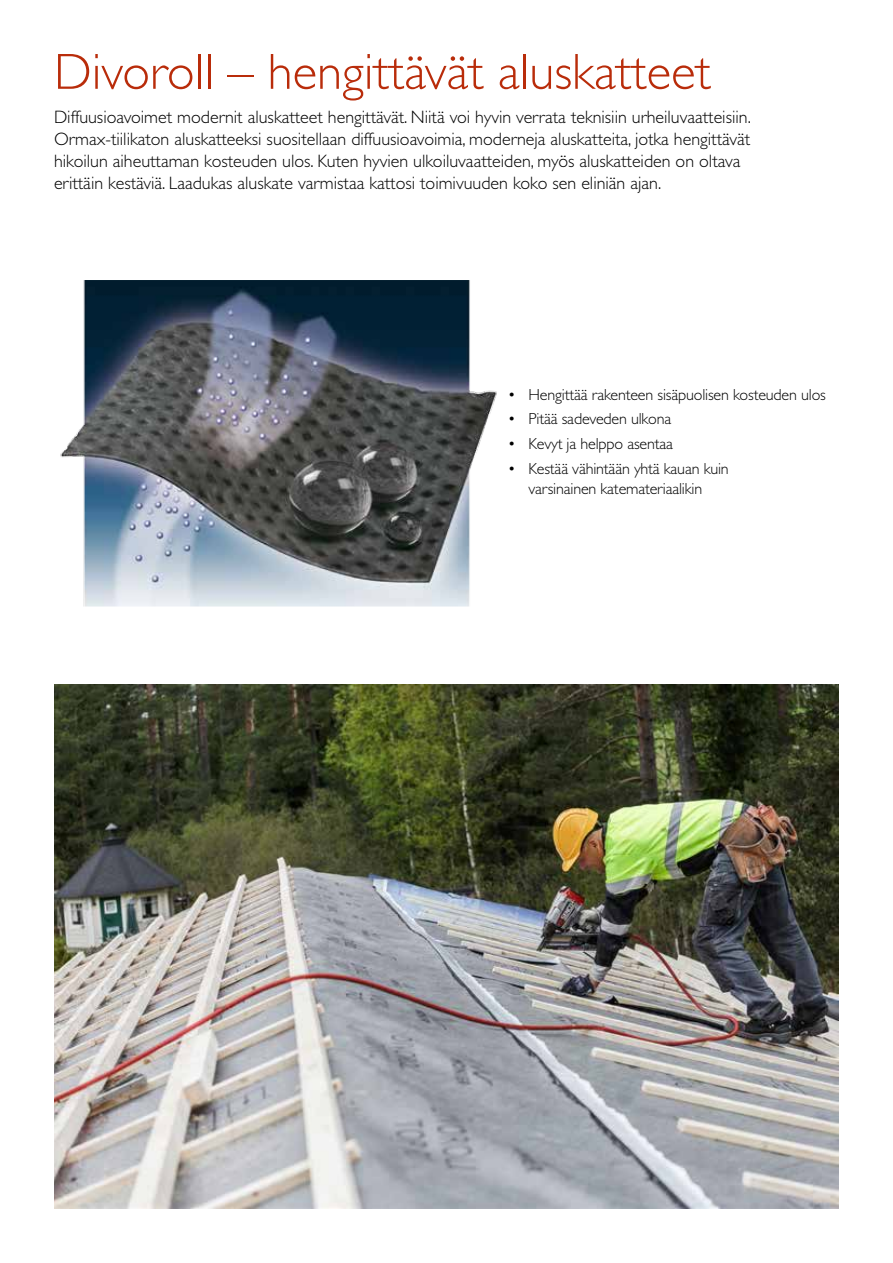
<style>
.page{position:relative;width:893px;height:1263px;background:#fff}
.page>*{position:absolute;margin:0;border:0;box-sizing:border-box;transform-origin:0 0}
.t1{font:300 51px "Gill Sans Std";color:#b92c0a}
.t2{font:300 18px/21.8px "Gill Sans Std";color:#000}
.t3{font:300 16.05px/20.1px "Gill Sans Std";letter-spacing:-.01em;color:#000;text-align:center}
</style>
<div class="page">
<img style="left:60px;top:280px;width:437px;height:326px">
<img style="left:54px;top:685px;width:785px;height:524px">
<h1 class="t1" style="left:54px;top:43px;width:658px">Divoroll – hengittävät aluskatteet</h1>
<p class="t2" style="left:54px;top:107px;width:698px">Diffuusioavoimet modernit aluskatteet hengittävät. Niitä voi hyvin verrata teknisiin urheiluvaatteisiin.<br>Ormax-tiilikaton aluskatteeksi suositellaan diffuusioavoimia, moderneja aluskatteita, jotka hengittävät hikoilun aiheuttaman kosteuden ulos. Kuten hyvien ulkoiluvaatteiden, myös aluskatteiden on oltava erittäin kestäviä. Laadukas aluskate varmistaa kattosi toimivuuden koko sen eliniän ajan.</p>
<p class="t3" style="left:508px;top:385px;width:320px">• Hengittää rakenteen sisäpuolisen kosteuden ulos</p>
<p class="t3" style="left:508px;top:409px;width:165px">• Pitää sadeveden ulkona</p>
<p class="t3" style="left:508px;top:434px;width:167px">• Kevyt ja helppo asentaa</p>
<p class="t3" style="left:508px;top:458px;width:222px">• Kestää vähintään yhtä kauan kuin varsinainen katemateriaalikin</p>
</div>
